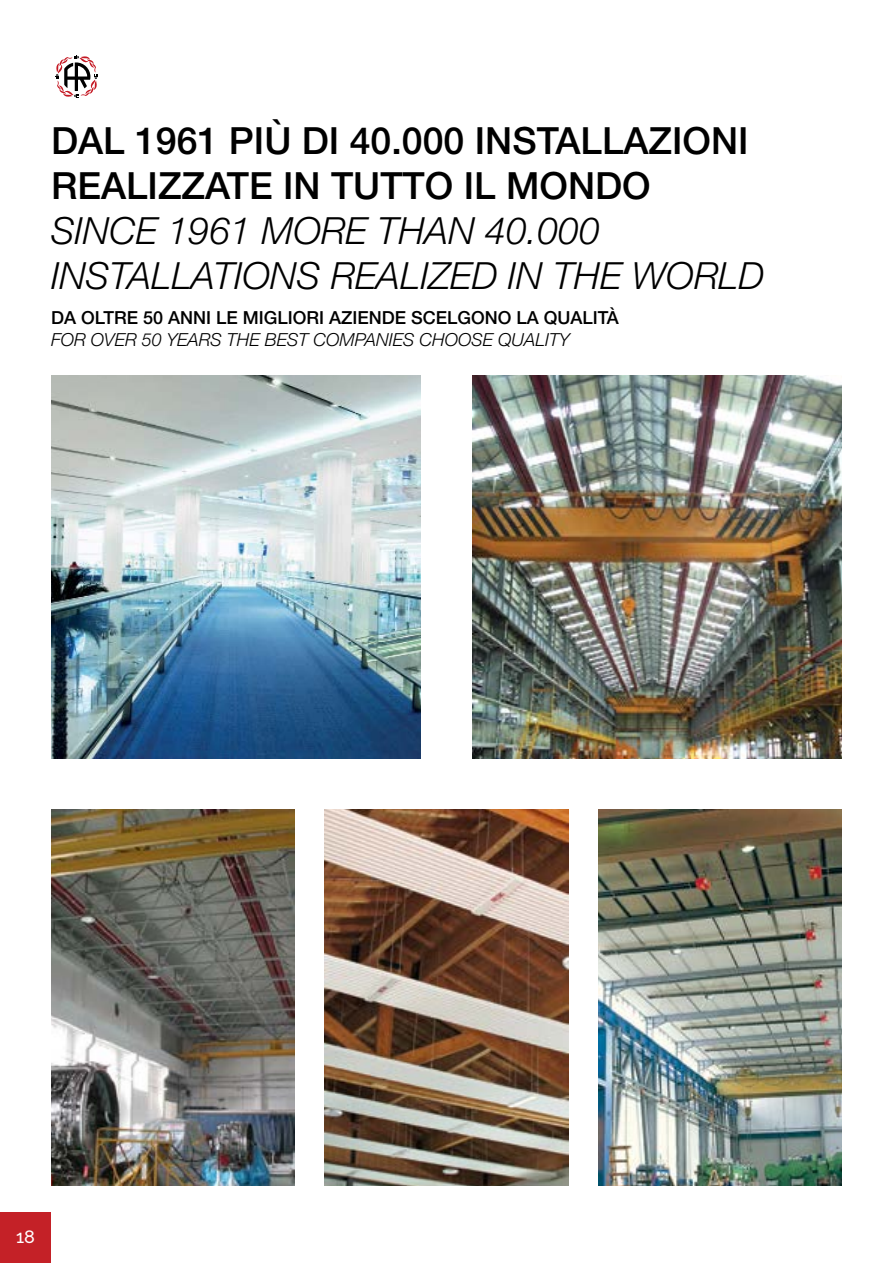
<style>
.page{position:relative;width:893px;height:1263px;background:#fff}
.page>*{position:absolute;margin:0;border:0;box-sizing:border-box;transform-origin:0 0}
.t1{font:500 37.5px/45px "Helvetica Neue LT Std";color:#000}
.t2{font:italic 300 37.5px/45px "Helvetica Neue LT Std";color:#000}
.t3{font:500 18px "Helvetica Neue LT Std";color:#000}
.t4{font:italic 300 18px "Helvetica Neue LT Std";color:#000}
.t5{font:500 18px "Raleway";color:#fff}
</style>
<div class="page">
<div style="left:0;top:1212px;width:51px;height:51px;background:#c42127"></div>
<svg style="left:55px;top:55px;width:43px;height:43px"></svg>
<img style="left:51px;top:375px;width:370px;height:383px">
<img style="left:325px;top:809px;width:243px;height:377px">
<img style="left:472px;top:375px;width:370px;height:383px">
<img style="left:599px;top:809px;width:243px;height:377px">
<img style="left:51px;top:809px;width:243px;height:377px">
<p class="t1" style="left:51px;top:118px;width:699px">DAL 1961 PIÙ DI 40.000 INSTALLAZIONI<br>REALIZZATE IN TUTTO IL MONDO</p>
<p class="t2" style="left:51px;top:208px;width:715px">SINCE 1961 MORE THAN 40.000<br>INSTALLATIONS REALIZED IN THE WORLD</p>
<p class="t3" style="left:51px;top:307px;width:569px">DA OLTRE 50 ANNI LE MIGLIORI AZIENDE SCELGONO LA QUALITÀ</p>
<p class="t4" style="left:51px;top:329px;width:520px">FOR OVER 50 YEARS THE BEST COMPANIES CHOOSE QUALITY</p>
<p class="t5" style="left:16px;top:1226px;width:20px">18</p>
</div>
